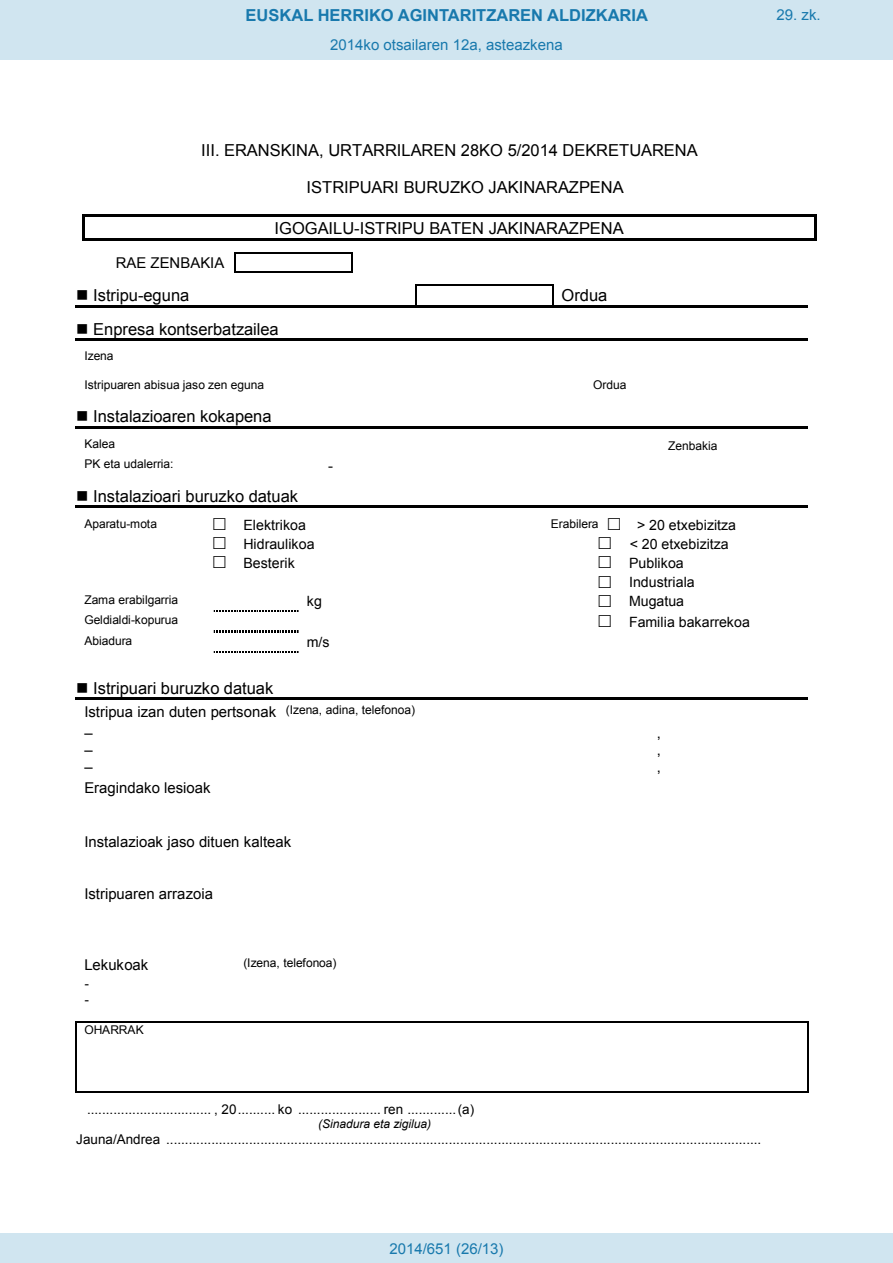
<style>
.page{position:relative;width:893px;height:1263px;background:#fff}
.page>*{position:absolute;margin:0;border:0;box-sizing:border-box;transform-origin:0 0}
.t1{font:16.5px "Arial";color:#000}
.t2{font:700 16.5px "Arial";color:#1879ad}
.Paginacion_Centro{font:15px "Arial";color:#1879ad}
.t3{font:14.85px/20.7px "Arial";color:#000}
.t4{font:14.25px/19.2px "Arial";color:#000}
.t5{font:14.25px/16.4px "Times New Roman";color:#000}
.t6{font:13.5px "Arial";letter-spacing:.005em;color:#000}
.t7{font:12px "Arial";letter-spacing:-.005em;color:#000}
.t8{font:italic 12px "Arial";letter-spacing:-.005em;color:#000}
</style>
<div class="page">
<div style="left:0;top:0;width:893px;height:60px;background:#d0e5f0"></div>
<div style="left:0;top:1233px;width:893px;height:30px;background:#d0e5f0"></div>
<hr style="left:85px;top:214px;width:729px;height:2px;background:#000">
<hr style="left:83px;top:217px;width:2px;height:21px;background:#000">
<hr style="left:85px;top:238px;width:729px;height:2px;background:#000">
<hr style="left:814px;top:217px;width:2px;height:21px;background:#000">
<hr style="left:236px;top:252px;width:115px;height:2px;background:#000">
<svg style="left:235px;top:252px;width:1px;height:20px"></svg>
<hr style="left:236px;top:271px;width:115px;height:1px;background:#000">
<svg style="left:351px;top:252px;width:1px;height:20px"></svg>
<hr style="left:416px;top:285px;width:137px;height:1px;background:#000">
<hr style="left:75px;top:305px;width:340px;height:2px;background:#000">
<svg style="left:415px;top:285px;width:2px;height:22px"></svg>
<hr style="left:417px;top:305px;width:136px;height:2px;background:#000">
<svg style="left:553px;top:285px;width:2px;height:22px"></svg>
<hr style="left:555px;top:305px;width:115px;height:2px;background:#000">
<hr style="left:671px;top:305px;width:68px;height:2px;background:#000">
<hr style="left:740px;top:305px;width:68px;height:2px;background:#000">
<hr style="left:75px;top:338px;width:732px;height:2px;background:#000">
<hr style="left:75px;top:426px;width:733px;height:2px;background:#000">
<hr style="left:75px;top:506px;width:733px;height:2px;background:#000">
<svg style="left:213px;top:610px;width:86px;height:2px"></svg>
<svg style="left:213px;top:631px;width:86px;height:1px"></svg>
<svg style="left:213px;top:651px;width:86px;height:2px"></svg>
<hr style="left:75px;top:697px;width:733px;height:3px;background:#000">
<hr style="left:77px;top:1021px;width:730px;height:2px;background:#000">
<hr style="left:76px;top:1023px;width:1px;height:69px;background:#000">
<hr style="left:77px;top:1092px;width:730px;height:1px;background:#000">
<hr style="left:807px;top:1023px;width:1px;height:69px;background:#000">
<p class="t2" style="left:246px;top:4px;width:404px">EUSKAL HERRIKO AGINTARITZAREN ALDIZKARIA</p>
<p class="Paginacion_Centro" style="left:330px;top:35px;width:234px">2014ko otsailaren 12a, asteazkena</p>
<p class="Paginacion_Centro" style="left:776px;top:5px;width:46px">29. zk.</p>
<p class="t1" style="left:201px;top:139px;width:498px">III. ERANSKINA, URTARRILAREN 28KO 5/2014 DEKRETUARENA</p>
<p class="t1" style="left:307px;top:177px;width:319px">ISTRIPUARI BURUZKO JAKINARAZPENA</p>
<p class="t1" style="left:275px;top:218px;width:351px">IGOGAILU-ISTRIPU BATEN JAKINARAZPENA</p>
<p class="t3" style="left:116px;top:252px;width:110px">RAE ZENBAKIA</p>
<p class="t1" style="left:93px;top:285px;width:98px">Istripu-eguna</p>
<p class="t1" style="left:561px;top:285px;width:47px">Ordua</p>
<p class="t1" style="left:93px;top:318px;width:187px">Enpresa kontserbatzailea</p>
<p class="t7" style="left:84px;top:348px;width:31px">Izena</p>
<p class="t7" style="left:84px;top:377px;width:181px">Istripuaren abisua jaso zen eguna</p>
<p class="t7" style="left:593px;top:377px;width:35px">Ordua</p>
<p class="t1" style="left:93px;top:406px;width:180px">Instalazioaren kokapena</p>
<p class="t7" style="left:84px;top:436px;width:32px">Kalea</p>
<p class="t7" style="left:668px;top:438px;width:51px">Zenbakia</p>
<p class="t7" style="left:84px;top:456px;width:91px">PK eta udalerria:</p>
<p class="t3" style="left:328px;top:456px;width:6px">-</p>
<p class="t1" style="left:93px;top:485px;width:206px">Instalazioari buruzko datuak</p>
<p class="t7" style="left:84px;top:515px;width:74px">Aparatu-mota</p>
<p class="t4" style="left:243px;top:515px;width:64px">Elektrikoa</p>
<p class="t7" style="left:551px;top:515px;width:49px">Erabilera</p>
<p class="t4" style="left:637px;top:515px;width:101px">&gt; 20 etxebizitza</p>
<p class="t4" style="left:243px;top:534px;width:73px">Hidraulikoa</p>
<p class="t4" style="left:630px;top:534px;width:101px">&lt; 20 etxebizitza</p>
<p class="t4" style="left:243px;top:553px;width:53px">Besterik</p>
<p class="t4" style="left:629px;top:553px;width:67px">Publikoa<br>Industriala</p>
<p class="t7" style="left:84px;top:592px;width:95px">Zama erabilgarria</p>
<p class="t4" style="left:307px;top:592px;width:17px">kg</p>
<p class="t4" style="left:629px;top:592px;width:57px">Mugatua</p>
<p class="t7" style="left:84px;top:612px;width:95px">Geldialdi-kopurua</p>
<p class="t4" style="left:629px;top:612px;width:122px">Familia bakarrekoa</p>
<p class="t7" style="left:84px;top:633px;width:49px">Abiadura</p>
<p class="t4" style="left:307px;top:633px;width:24px">m/s</p>
<p class="t1" style="left:93px;top:677px;width:182px">Istripuari buruzko datuak</p>
<p class="t3" style="left:84px;top:701px;width:332px">Istripua izan duten pertsonak <sup>(Izena,</sup> <sup>adina,</sup> <sup>telefonoa) </sup>–</p>
<p class="t3" style="left:657px;top:722px;width:6px">,</p>
<p class="t3" style="left:84px;top:739px;width:10px">–</p>
<p class="t3" style="left:657px;top:739px;width:6px">,</p>
<p class="t3" style="left:84px;top:757px;width:10px">–</p>
<p class="t3" style="left:657px;top:757px;width:6px">,</p>
<p class="t3" style="left:84px;top:777px;width:128px">Eragindako lesioak</p>
<p class="t3" style="left:84px;top:832px;width:208px">Instalazioak jaso dituen kalteak</p>
<p class="t3" style="left:84px;top:883px;width:130px">Istripuaren arrazoia</p>
<p class="t3" style="left:84px;top:954px;width:65px">Lekukoak</p>
<p class="t7" style="left:243px;top:955px;width:95px">(Izena, telefonoa)</p>
<p class="t5" style="left:84px;top:975px;width:6px">- -</p>
<p class="t7" style="left:84px;top:1022px;width:61px">OHARRAK</p>
<p class="t6" style="left:87px;top:1101px;width:389px">................................. , 20 .......... ko ...................... ren ............. (a)</p>
<p class="t8" style="left:318px;top:1116px;width:114px">(Sinadura eta zigilua)</p>
<p class="t6" style="left:76px;top:1130px;width:687px">Jauna/Andrea ..............................................................................................................................................................</p>
<p class="Paginacion_Centro" style="left:389px;top:1238px;width:116px">2014/651 (26/13)</p>
</div>
